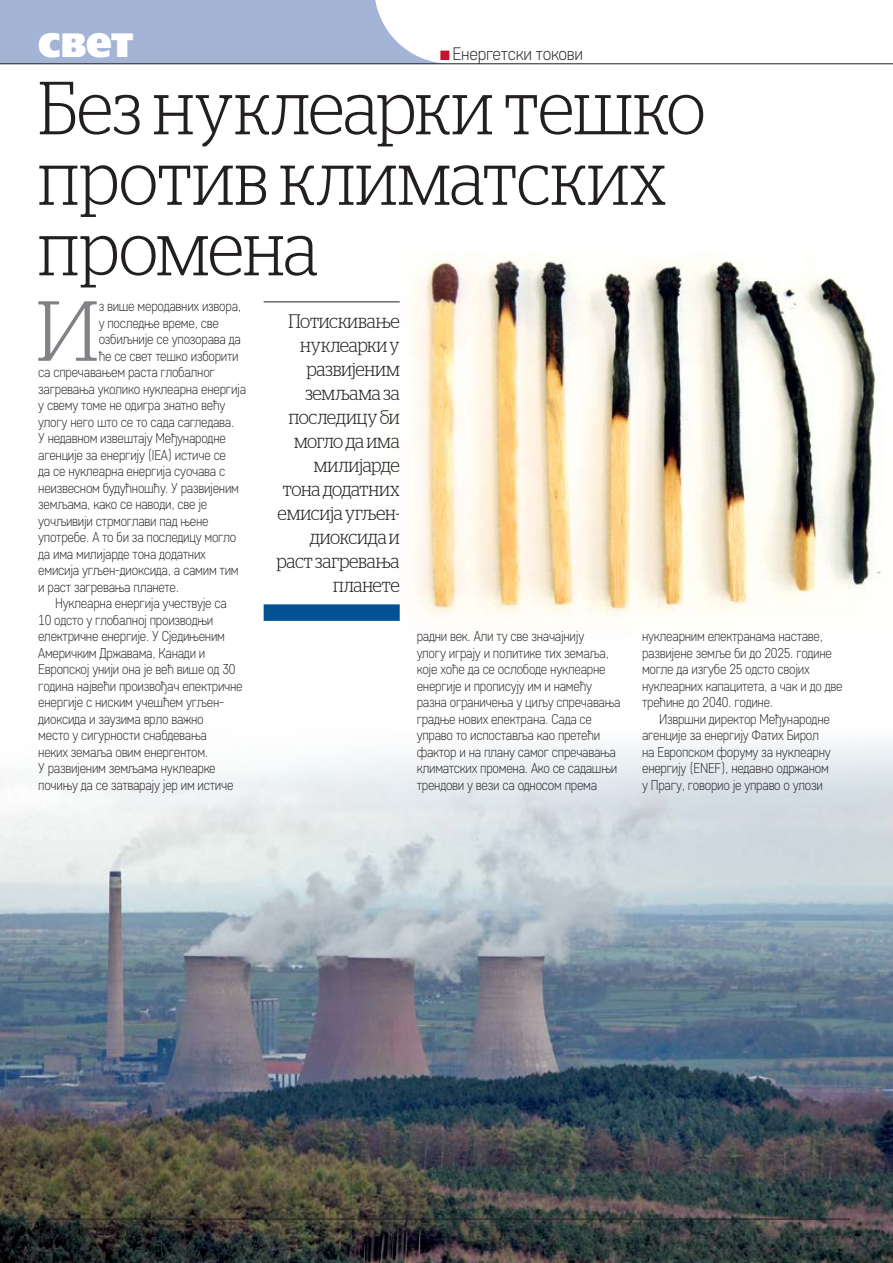
<style>
.page{position:relative;width:893px;height:1263px;background:#fff}
.page>*{position:absolute;margin:0;border:0;box-sizing:border-box;transform-origin:0 0}
.t1{font:300 84.9px "Stag LC";color:#808285}
.t2{font:300 75px/70.5px "Stag LC";letter-spacing:-.005em;color:#231f20;scale:.9 1}
.t3{font:45px "Free Set Extra Bold C";color:#fff;scale:.9 1}
.t4{font:300 19.5px/24px "Stag LC";letter-spacing:-.015em;color:#231f20;text-align:right;scale:.9 1}
.t5{font:300 18px "Core Sans D25";letter-spacing:-.02em;color:#231f20;scale:.95 1}
.t6{font:300 14.25px/16.5px "Core Sans D25";letter-spacing:-.02em;color:#231f20;scale:.9 1}
.t7{font:700 10.5px "Core Sans D55";color:#231f20}
.s1{color:#c4122f}
.s2{font-family:"Core Sans D25";font-weight:300;font-size:15px}
.s3{font-family:"Core Sans D15";font-weight:100;font-size:18px}
.s4{font-family:"Core Sans D25";font-weight:300}
.s5{font-family:"Core Sans D25";font-weight:300;font-size:7.35px}
</style>
<div class="page">
<img style="left:0;top:741px;width:893px;height:522px">
<svg style="left:0;top:0;width:451px;height:64px;background:#aebbd9"></svg>
<hr style="left:0;top:64px;width:893px;height:1px;background:#231f20">
<img style="left:312px;top:253px;width:570px;height:366px">
<hr style="left:264px;top:302px;width:136px;height:1px;background:#231f20">
<div style="left:264px;top:604px;width:136px;height:17px;background:#005295"></div>
<hr style="left:38px;top:1219px;width:812px;height:1px;background:#231f20">
<h3 class="t3" style="left:38px;top:15px;width:107px">свет</h3>
<p class="t5" style="left:440px;top:43px;width:152px"><span class="s1">■</span> Енергетски токови</p>
<h2 class="t2" style="left:38px;top:66px;width:743px">Без нуклеарки тешко против климатских промена</h2>
<h3 class="t4" style="left:277px;top:307px;width:138px">Потискивање нуклеарки у развијеним земљама за последицу би могло да има милијарде тона додатних емисија угљен&shy;диоксида и раст загревања планете</h3>
<h1 class="t1" style="left:36px;top:269px;width:64px">И</h1>
<p class="t6" style="left:99px;top:298px;width:160px">з више меродавних извора,</p>
<p class="t6" style="left:99px;top:314px;width:135px">у последње време, све</p>
<p class="t6" style="left:99px;top:331px;width:159px">озбиљније се упозорава да</p>
<p class="t6" style="left:99px;top:347px;width:157px">ће се свет тешко изборити</p>
<p class="t6" style="left:38px;top:364px;width:198px">са спречавањем раста глобалног</p>
<p class="t6" style="left:38px;top:380px;width:232px">загревања уколико нуклеарна енергија</p>
<p class="t6" style="left:38px;top:397px;width:209px">у свему томе не одигра знатно већу</p>
<p class="t6" style="left:38px;top:413px;width:219px">улогу него што се то сада сагледава.</p>
<p class="t6" style="left:38px;top:430px;width:210px">У недавном извештају Међународне</p>
<p class="t6" style="left:38px;top:446px;width:210px">агенције за енергију (IEA) истиче се</p>
<p class="t6" style="left:38px;top:463px;width:209px">да се нуклеарна енергија суочава с</p>
<p class="t6" style="left:38px;top:479px;width:224px">неизвесном будућношћу. У развијеним</p>
<p class="t6" style="left:38px;top:496px;width:189px">земљама, како се наводи, све је</p>
<p class="t6" style="left:38px;top:512px;width:191px">уочљивији стрмоглави пад њене</p>
<p class="t6" style="left:38px;top:529px;width:221px">употребе. А то би за последицу могло</p>
<p class="t6" style="left:38px;top:545px;width:188px">да има милијарде тона додатних</p>
<p class="t6" style="left:38px;top:562px;width:224px">емисија угљен-диоксида, а самим тим</p>
<p class="t6" style="left:38px;top:578px;width:158px">и раст загревања планете.</p>
<p class="t6" style="left:55px;top:595px;width:192px">Нуклеарна енергија учествује са</p>
<p class="t6" style="left:38px;top:611px;width:196px">10 одсто у глобалној производњи</p>
<p class="t6" style="left:38px;top:628px;width:209px">електричне енергије. У Сједињеним</p>
<p class="t6" style="left:38px;top:644px;width:187px">Америчким Државама, Канади и</p>
<p class="t6" style="left:38px;top:661px;width:221px">Европској унији она је већ више од 30</p>
<p class="t6" style="left:38px;top:677px;width:229px">година највећи произвођач електричне</p>
<p class="t6" style="left:38px;top:694px;width:208px">енергије с ниским учешћем угљен-</p>
<p class="t6" style="left:38px;top:710px;width:185px">диоксида и заузима врло важно</p>
<p class="t6" style="left:38px;top:727px;width:189px">место у сигурности снабдевања</p>
<p class="t6" style="left:38px;top:743px;width:190px">неких земаља овим енергентом.</p>
<p class="t6" style="left:38px;top:760px;width:199px">У развијеним земљама нуклеарке</p>
<p class="t6" style="left:38px;top:776px;width:218px">почињу да се затварају јер им истиче</p>
<p class="t6" style="left:417px;top:628px;width:228px">радни век. Али ту све значајнију<br>улогу играју и политике тих земаља, које хоће да се ослободе нуклеарне енергије и прописују им и намећу разна ограничења у циљу спречавања градње нових електрана. Сада се управо то испоставља као претећи фактор и на плану самог спречавања климатских промена. Ако се садашњи трендови у вези са односом према</p>
<p class="t6" style="left:642px;top:628px;width:224px">нуклеарним електранама наставе, развијене земље би до 2025. године могле да изгубе 25 одсто својих нуклеарних капацитета, а чак и до две трећине до 2040. године.</p>
<p class="t6" style="left:642px;top:710px;width:211px;text-indent:17px">Извршни директор Међународне агенције за енергију Фатих Бирол на Европском форуму за нуклеарну енергију (ENEF), недавно одржаном у Прагу, говорио је управо о улози</p>
<p class="t7" style="left:38px;top:1225px;width:159px"><span class="s2">52</span> <span class="s3">|</span> ЕПС ЕНЕРГИЈА <span class="s4">//</span> <span class="s5">јул</span> <span class="s4">2019.</span></p>
</div>
